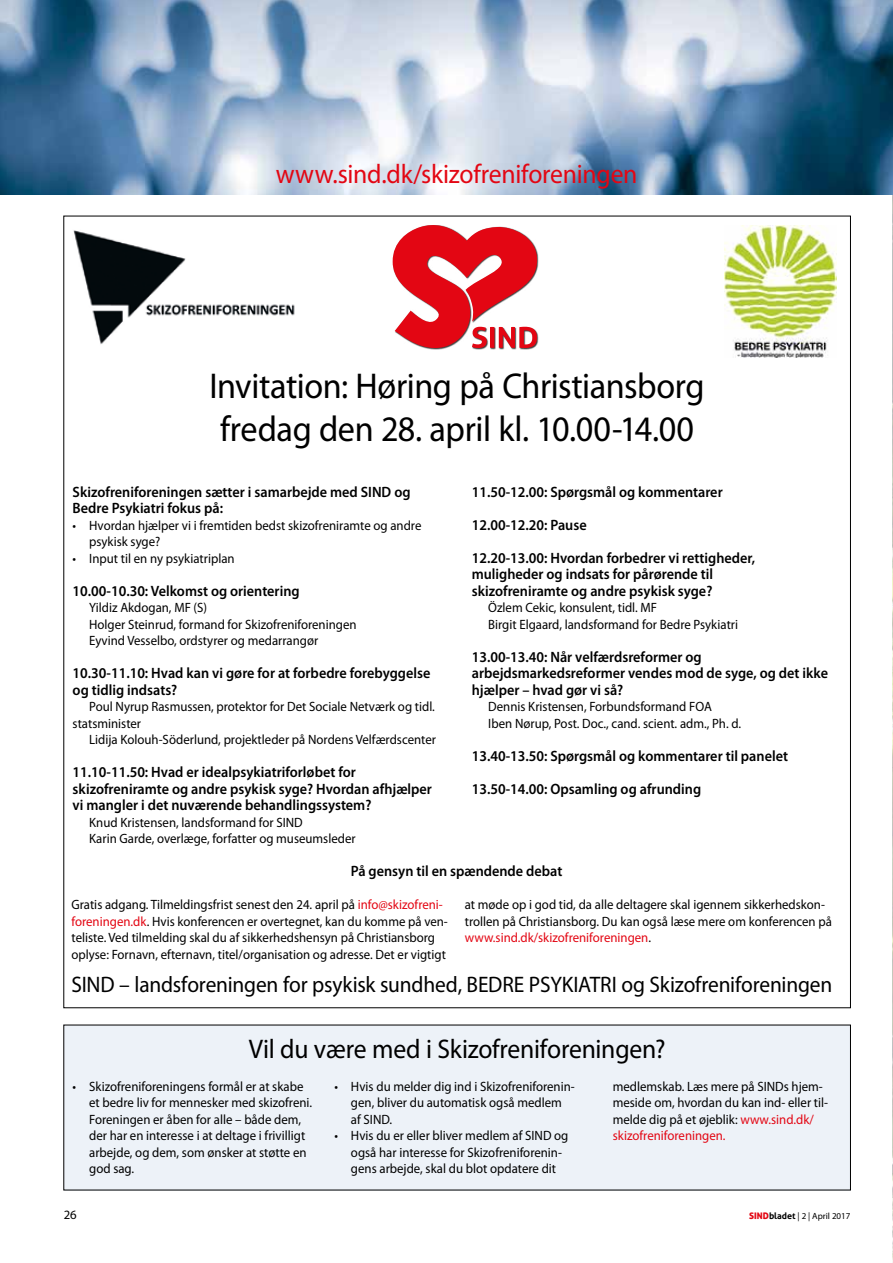
<style>
.page{position:relative;width:893px;height:1263px;background:#fff}
.page>*{position:absolute;margin:0;border:0;box-sizing:border-box;transform-origin:0 0}
.t1{font:36px/43.5px "Myriad Pro";letter-spacing:-.01em;color:#000;scale:.95 1}
.t2{font:27px "Myriad Pro";letter-spacing:-.01em;color:#000;scale:.95 1}
.t3{font:27px "Myriad Pro";letter-spacing:-.01em;color:#e30613;scale:.95 1}
.t4{font:22.5px "Myriad Pro";letter-spacing:-.01em;color:#000;scale:.95 1}
.t5{font:600 15px/16.5px "Myriad Pro";color:#000;scale:.95 1}
.t6{font:13.5px/16.5px "Myriad Pro";color:#000;scale:.95 1}
.t7{font:12.75px "Myriad Pro";color:#000}
.t8{font:9px "Myriad Pro";color:#000}
.s1{color:#e30613}
.s2{font-family:"Aller Display";color:#e30613}
.s3{font-family:"Aller";font-weight:700}
</style>
<div class="page">
<img style="left:892px;top:194px;width:1px;height:1069px">
<img style="left:0;top:0;width:893px;height:194px">
<div style="left:64px;top:1025px;width:786px;height:165px;background:#edf2f8"></div>
<img style="left:73px;top:230px;width:222px;height:114px">
<div style="left:393px;top:225px;width:146px;height:124px;background:#000;opacity:.75"></div>
<svg style="left:393px;top:225px;width:144px;height:123px"></svg>
<img style="left:725px;top:226px;width:111px;height:132px">
<h2 class="t3" style="left:276px;top:157px;width:382px">www.sind.dk/skizofreniforeningen</h2>
<h1 class="t1" style="left:210px;top:363px;width:523px">Invitation: Høring på Christiansborg fredag den 28. april kl. 10.00-14.00</h1>
<p class="t5" style="left:73px;top:483px;width:357px">Skizofreniforeningen sætter i samarbejde med SIND og<br>Bedre Psykiatri fokus på:</p>
<p class="t6" style="left:89px;top:517px;width:351px;text-indent:-17px">• Hvordan hjælper vi i fremtiden bedst skizofreniramte og andre psykisk syge?</p>
<p class="t6" style="left:73px;top:550px;width:172px">• Input til en ny psykiatriplan</p>
<p class="t5" style="left:73px;top:582px;width:240px">10.00-10.30: Velkomst og orientering</p>
<p class="t6" style="left:89px;top:599px;width:283px">Yildiz Akdogan, MF (S)<br>Holger Steinrud, formand for Skizofreniforeningen<br>Eyvind Vesselbo, ordstyrer og medarrangør</p>
<p class="t5" style="left:73px;top:664px;width:378px">10.30-11.10: Hvad kan vi gøre for at forbedre forebyggelse og tidlig indsats?</p>
<p class="t6" style="left:73px;top:698px;width:383px;text-indent:17px">Poul Nyrup Rasmussen, protektor for Det Sociale Netværk og tidl. statsminister</p>
<p class="t6" style="left:89px;top:731px;width:367px">Lidija Kolouh-Söderlund, projektleder på Nordens Velfærdscenter</p>
<p class="t5" style="left:73px;top:763px;width:380px">11.10-11.50: Hvad er idealpsykiatriforløbet for skizofreniramte og andre psykisk syge? Hvordan afhjælper vi mangler i det nuværende behandlingssystem?</p>
<p class="t6" style="left:89px;top:814px;width:282px">Knud Kristensen, landsformand for SIND<br>Karin Garde, overlæge, forfatter og museumsleder</p>
<p class="t5" style="left:472px;top:483px;width:266px">11.50-12.00: Spørgsmål og kommentarer</p>
<p class="t5" style="left:472px;top:516px;width:122px">12.00-12.20: Pause</p>
<p class="t5" style="left:472px;top:549px;width:300px">12.20-13.00: Hvordan forbedrer vi rettigheder, muligheder og indsats for pårørende til skizofreniramte og andre psykisk syge?</p>
<p class="t6" style="left:488px;top:599px;width:265px">Özlem Cekic, konsulent, tidl. MF<br>Birgit Elgaard, landsformand for Bedre Psykiatri</p>
<p class="t5" style="left:472px;top:648px;width:377px">13.00-13.40: Når velfærdsreformer og arbejdsmarkedsreformer vendes mod de syge, og det ikke hjælper – hvad gør vi så?</p>
<p class="t6" style="left:488px;top:698px;width:268px">Dennis Kristensen, Forbundsformand FOA<br>Iben Nørup, Post. Doc., cand. scient. adm., Ph. d.</p>
<p class="t5" style="left:472px;top:747px;width:334px">13.40-13.50: Spørgsmål og kommentarer til panelet</p>
<p class="t5" style="left:472px;top:780px;width:243px">13.50-14.00: Opsamling og afrunding</p>
<p class="t5" style="left:351px;top:862px;width:224px">På gensyn til en spændende debat</p>
<p class="t6" style="left:72px;top:896px;width:398px">Gratis adgang. Tilmeldingsfrist senest den 24. april på <span class="s1">info@skizofreni&shy;foreningen.dk</span>. Hvis konferencen er overtegnet, kan du komme på ven&shy;teliste. Ved tilmelding skal du af sikkerhedshensyn på Christiansborg oplyse: Fornavn, efternavn, titel/organisation og adresse. Det er vigtigt</p>
<p class="t6" style="left:465px;top:896px;width:388px">at møde op i god tid, da alle deltagere skal igennem sikkerhedskon&shy;trollen på Christiansborg. Du kan også læse mere om konferencen på <span class="s1">www.sind.dk/skizofreniforeningen</span>.</p>
<h3 class="t4" style="left:72px;top:970px;width:802px">SIND – landsforeningen for psykisk sundhed, BEDRE PSYKIATRI og Skizofreniforeningen</h3>
<h2 class="t2" style="left:249px;top:1032px;width:440px">Vil du være med i Skizofreniforeningen?</h2>
<p class="t6" style="left:89px;top:1078px;width:236px;text-indent:-17px">• Skizofreniforeningens formål er at skabe et bedre liv for mennesker med skizofreni.<br>Foreningen er åben for alle – både dem, der har en interesse i at deltage i frivilligt arbejde, og dem, som ønsker at støtte en god sag.</p>
<p class="t6" style="left:351px;top:1078px;width:237px;text-indent:-16px">• Hvis du melder dig ind i Skizofreniforenin&shy;gen, bliver du automatisk også medlem af SIND.</p>
<p class="t6" style="left:613px;top:1078px;width:228px">medlemskab. Læs mere på SINDs hjem&shy;meside om, hvordan du kan ind- eller til&shy;melde dig på et øjeblik: <span class="s1">www.sind.dk/ skizofreniforeningen.</span></p>
<p class="t6" style="left:351px;top:1127px;width:230px;text-indent:-17px">• Hvis du er eller bliver medlem af SIND og også har interesse for Skizofreniforenin&shy;gens arbejde, skal du blot opdatere dit</p>
<p class="t7" style="left:64px;top:1207px;width:15px">26</p>
<p class="t8" style="left:749px;top:1210px;width:103px"><span class="s2">SIND</span><span class="s3">bladet</span> | 2 | April 2017</p>
</div>
